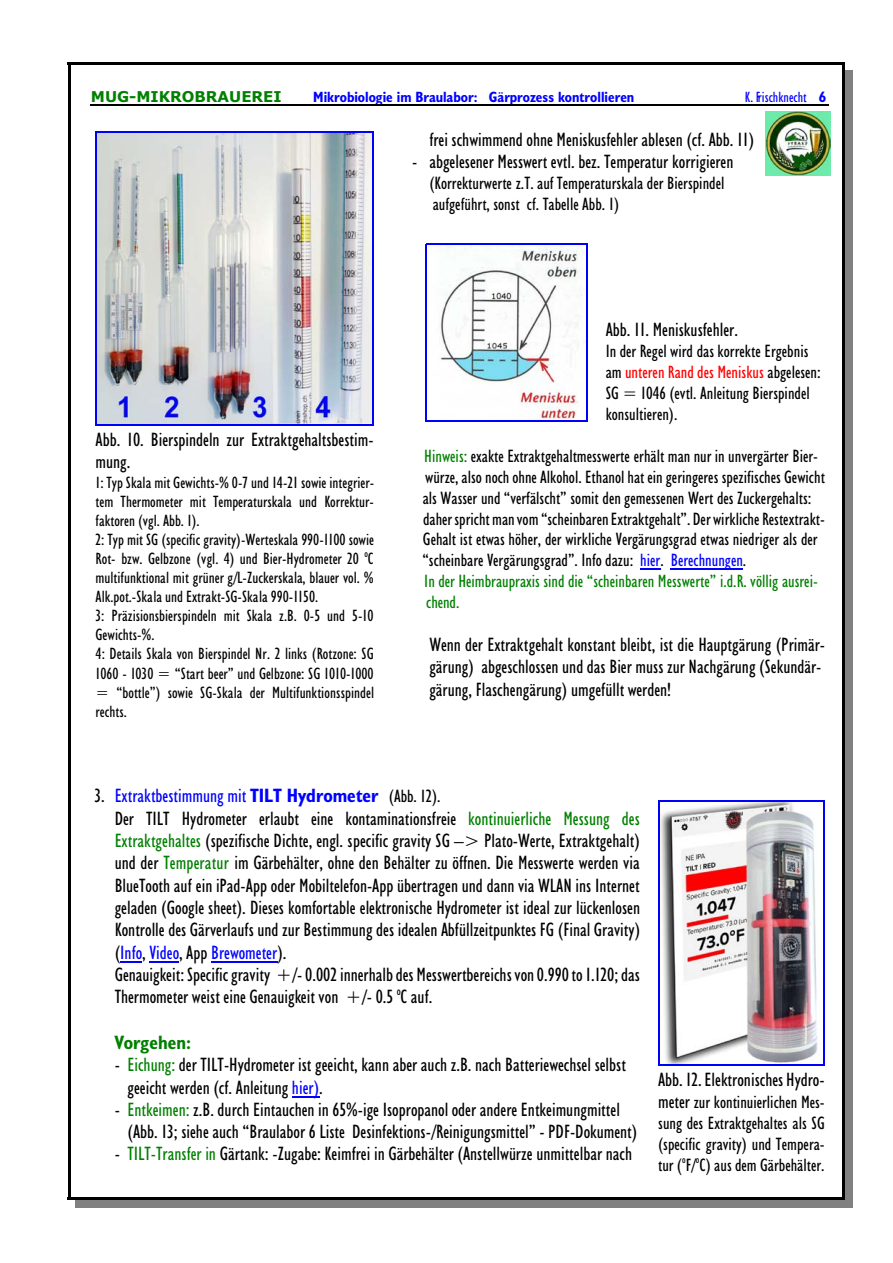
<style>
.page{position:relative;width:893px;height:1263px;background:#fff}
.page>*{position:absolute;margin:0;border:0;box-sizing:border-box;transform-origin:0 0}
.t1{font:condensed 19.5px/22.4px "Humanist 521 BT";color:#000}
.t2{font:700 condensed 19.5px "Humanist 521 BT";color:#008000}
.t3{font:condensed 18px/20.9px "Humanist 521 BT";color:#000}
.t4{font:condensed 16.5px/19px "Humanist 521 BT";color:#000}
.t5{font:700 condensed 15px "Humanist 521 BT";color:#00f}
.t6{font:700 15px "Verdana";color:#008000}
.t7{font:condensed 15px "Humanist 521 BT";color:#00f}
.s1{font-weight:700}
.s2{color:#f00}
.s3{color:#008000}
.s4{color:#00f}
.s5{font-style:italic;color:#008000}
.s6{font-weight:700;color:#00f}
.s7{font-size:18px}
.s8{font-size:19.5px}
</style>
<div class="page">
<hr style="left:68px;top:62px;width:3px;height:1138px;background:#000">
<hr style="left:842px;top:62px;width:3px;height:1138px;background:#000">
<hr style="left:68px;top:62px;width:777px;height:3px;background:#000">
<hr style="left:68px;top:1197px;width:777px;height:3px;background:#000">
<div style="left:845px;top:70px;width:8px;height:1138px;background:#808080"></div>
<div style="left:76px;top:1200px;width:777px;height:8px;background:#808080"></div>
<hr style="left:90px;top:105px;width:739px;height:1px;background:#000">
<img style="left:97px;top:133px;width:276px;height:291px">
<hr style="left:96px;top:131px;width:1px;height:294px;background:#00f">
<hr style="left:373px;top:131px;width:1px;height:294px;background:#00f">
<hr style="left:96px;top:131px;width:278px;height:2px;background:#00f">
<hr style="left:96px;top:424px;width:278px;height:1px;background:#00f">
<img style="left:440px;top:245px;width:142px;height:174px">
<hr style="left:426px;top:244px;width:1px;height:177px;background:#00f">
<hr style="left:586px;top:244px;width:2px;height:177px;background:#00f">
<hr style="left:426px;top:244px;width:161px;height:1px;background:#00f">
<hr style="left:426px;top:420px;width:161px;height:2px;background:#00f">
<img style="left:659px;top:802px;width:165px;height:262px">
<hr style="left:658px;top:800px;width:1px;height:265px;background:#00f">
<hr style="left:824px;top:800px;width:1px;height:265px;background:#00f">
<hr style="left:658px;top:800px;width:167px;height:2px;background:#00f">
<hr style="left:658px;top:1064px;width:167px;height:1px;background:#00f">
<svg style="left:640px;top:569px;width:20px;height:1px"></svg>
<hr style="left:671px;top:569px;width:72px;height:1px;background:#00f">
<svg style="left:120px;top:961px;width:22px;height:1px"></svg>
<hr style="left:149px;top:961px;width:30px;height:1px;background:#00f">
<hr style="left:211px;top:961px;width:66px;height:1px;background:#00f">
<svg style="left:292px;top:1096px;width:27px;height:1px"></svg>
<img style="left:766px;top:112px;width:65px;height:64px">
<p class="t6" style="left:91px;top:90px;width:192px">MUG-MIKROBRAUEREI</p>
<p class="t5" style="left:313px;top:90px;width:323px">Mikrobiologie im Braulabor: Gärprozess kontrollieren</p>
<p class="t7" style="left:745px;top:90px;width:83px">K. Frischknecht <span class="s1">6</span></p>
<p class="t1" style="left:429px;top:129px;width:326px">frei schwimmend ohne Meniskusfehler ablesen (cf. Abb. 11)</p>
<p class="t1" style="left:412px;top:152px;width:323px">- abgelesener Messwert evtl. bez. Temperatur korrigieren</p>
<p class="t3" style="left:429px;top:174px;width:297px">(Korrekturwerte z.T. auf Temperaturskala der Bierspindel aufgeführt, sonst cf. Tabelle Abb. 1)</p>
<p class="t1" style="left:96px;top:430px;width:280px">Abb. 10. Bierspindeln zur Extraktgehaltsbestim&shy;mung.</p>
<p class="t4" style="left:96px;top:474px;width:280px">1: Typ Skala mit Gewichts-% 0-7 und 14-21 sowie integrier&shy;tem Thermometer mit Temperaturskala und Korrektur&shy;faktoren (vgl. Abb. 1).<br>2: Typ mit SG (specific gravity)-Werteskala 990-1100 sowie Rot- bzw. Gelbzone (vgl. 4) und Bier-Hydrometer 20 <sup>o</sup>C multifunktional mit grüner g/L-Zuckerskala, blauer vol. % Alk.pot.-Skala und Extrakt-SG-Skala 990-1150.<br>3: Präzisionsbierspindeln mit Skala z.B. 0-5 und 5-10<br>Gewichts-%.<br>4: Details Skala von Bierspindel Nr. 2 links (Rotzone: SG 1060 - 1030 = “Start beer” und Gelbzone: SG 1010-1000 = “bottle”) sowie SG-Skala der Multifunktionsspindel rechts.</p>
<p class="t1" style="left:606px;top:320px;width:134px">Abb. 11. Meniskusfehler.</p>
<p class="t3" style="left:606px;top:342px;width:217px">In der Regel wird das korrekte Ergebnis am <span class="s2">unteren Rand des Meniskus</span> abgelesen:<br>SG = 1046 (evtl. Anleitung Bierspindel konsultieren).</p>
<p class="t3" style="left:422px;top:447px;width:404px"><span class="s3">Hinweis:</span> exakte Extraktgehaltmesswerte erhält man nur in unvergärter Bier&shy;würze, also noch ohne Alkohol. Ethanol hat ein geringeres spezifisches Gewicht als Wasser und “verfälscht” somit den gemessenen Wert des Zuckergehalts: daher spricht man vom “scheinbaren Extraktgehalt”. Der wirkliche Restextrakt-Gehalt ist etwas höher, der wirkliche Vergärungsgrad etwas niedriger als der “scheinbare Vergärungsgrad”. Info dazu: <span class="s4">hier</span>. <span class="s4">Berechnungen</span>.<br><span class="s5">In der Heimbraupraxis sind die “scheinbaren Messwerte” i.d.R. völlig ausrei&shy;chend.</span></p>
<p class="t1" style="left:429px;top:635px;width:397px">Wenn der Extraktgehalt konstant bleibt, ist die Hauptgärung (Primär&shy;gärung) abgeschlossen und das Bier muss zur Nachgärung (Sekundär&shy;gärung, Flaschengärung) umgefüllt werden!</p>
<p class="t1" style="left:115px;top:786px;width:527px;text-indent:-20px">3. <span class="s4">Extraktbestimmung mit</span> <span class="s6">TILT Hydrometer</span> <span class="s7">(Abb. 12).<br></span>Der TILT Hydrometer erlaubt eine kontaminationsfreie <span class="s3">kontinuierliche Messung des Extraktgehaltes</span> (spezifische Dichte, engl. specific gravity SG –&gt; Plato-Werte, Extraktgehalt) und der <span class="s3">Temperatur</span> im Gärbehälter, ohne den Behälter zu öffnen. Die Messwerte werden via BlueTooth auf ein iPad-App oder Mobiltelefon-App übertragen und dann via WLAN ins Internet geladen (Google sheet). Dieses komfortable elektronische Hydrometer ist ideal zur lückenlosen Kontrolle des Gärverlaufs und zur Bestimmung des idealen Abfüllzeitpunktes FG (Final Gravity) (<span class="s4">Info</span>, <span class="s4">Video</span>, App <span class="s4">Brewometer</span>).<br>Genauigkeit: Specific gravity +/- 0.002 innerhalb des Messwertbereichs von 0.990 to 1.120; das Thermometer weist eine Genauigkeit von +/- 0.5 <sup>o</sup>C auf.</p>
<p class="t2" style="left:115px;top:1034px;width:78px">Vorgehen:</p>
<p class="t1" style="left:127px;top:1055px;width:500px;text-indent:-13px">- <span class="s3">Eichung:</span> der TILT-Hydrometer ist geeicht, kann aber auch z.B. nach Batteriewechsel selbst geeicht werden (cf. Anleitung <span class="s4">hier)</span>.</p>
<p class="t1" style="left:127px;top:1099px;width:511px;text-indent:-13px">- <span class="s3">Entkeimen:</span> z.B. durch Eintauchen in 65%-ige Isopropanol oder andere Entkeimungmittel (Abb. 13; siehe auch “Braulabor 6 Liste Desinfektions-/Reinigungsmittel” - PDF-Dokument)</p>
<p class="t1" style="left:115px;top:1144px;width:519px">- <span class="s3">TILT-Transfer in</span> Gärtank: -Zugabe: Keimfrei in Gärbehälter (Anstellwürze unmittelbar nach</p>
<p class="t1" style="left:658px;top:1069px;width:168px">Abb. 12. Elektronisches Hydro-</p>
<p class="t3" style="left:658px;top:1093px;width:168px;text-align:justify"><span class="s8">meter</span> zur kontinuierlichen Mes&shy;sung des Extraktgehaltes als SG (specific gravity) und Tempera&shy;tur (<sup>o</sup>F/<sup>o</sup>C) aus dem Gärbehälter.</p>
</div>
